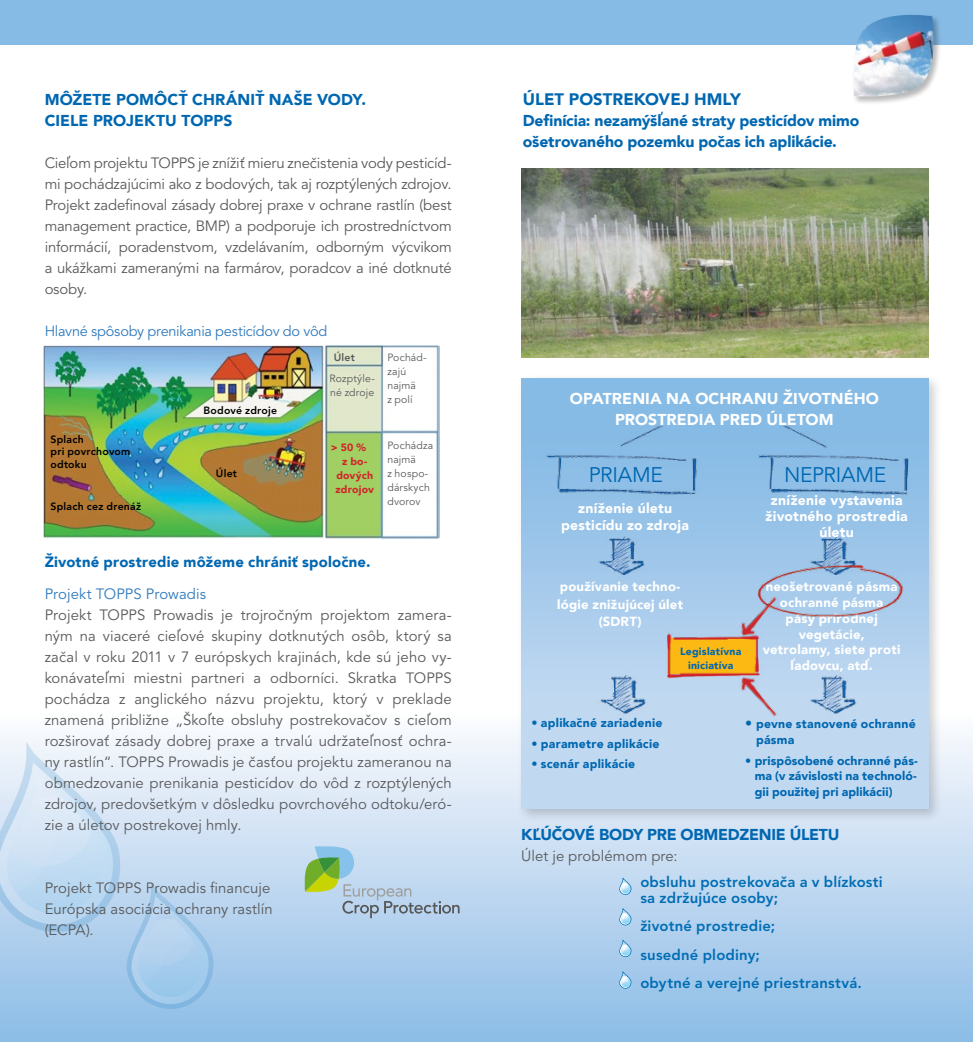
<style>
.page{position:relative;width:973px;height:1042px;background:#fff}
.page>*{position:absolute;margin:0;border:0;box-sizing:border-box;transform-origin:0 0}
.t1{font:21px "Avenir LT Std";letter-spacing:-.01em;color:#0067b1}
.t2{font:900 16.62px "Avenir LT Std";color:#0067b1}
.t3{font:900 15.75px/21px "Avenir LT Std";letter-spacing:-.005em;color:#0067b1}
.t4{font:900 15.75px/21px "Avenir LT Std";letter-spacing:.005em;color:#fff;text-align:center}
.t5{font:14.88px/21px "Avenir LT Std";letter-spacing:.005em;color:#58595b;text-align:justify}
.t6{font:800 14.88px/28.2px "Avenir LT Std";letter-spacing:.01em;color:#006db4}
.t7{font:900 14.88px "Avenir LT Std";letter-spacing:.015em;color:#0067b1}
.t8{font:14.88px "Avenir LT Std";letter-spacing:.005em;color:#2f7abc}
.t9{font:14.53px "Avenir LT Std";letter-spacing:-.015em;color:#2f7abc}
.t10{font:900 14px/15.8px "Avenir LT Std";letter-spacing:.015em;color:#fff;text-align:center}
.t11{font:900 13.12px/15.8px "Avenir LT Std";letter-spacing:.02em;color:#fff;text-align:center}
.t12{font:900 12.25px/15.8px "Avenir LT Std";letter-spacing:.015em;color:#0067b1}
.t13{font:10.5px/14px "Avenir LT Std";letter-spacing:.01em;color:#58595b}
.t14{font:800 10.5px/12.2px "Avenir LT Std";letter-spacing:.025em;color:#000}
.t15{font:900 10.5px/14px "Avenir LT Std";letter-spacing:.02em;color:#0067b1;text-align:center}
.t16{font:900 10.5px "Avenir LT Std";letter-spacing:.015em;color:#d2232a}
.t17{font:800 10.5px "Avenir LT Std";color:#58595b}
.s1{font-size:14px}
</style>
<div class="page">
<div style="left:0;top:0;width:972px;height:45px;background:#86bbe5"></div>
<div style="left:852px;top:14px;width:90px;height:91px;background:#000;opacity:.28"></div>
<img style="left:853px;top:15px;width:86px;height:82px">
<div style="left:0;top:672px;width:972px;height:370px;background:linear-gradient(to bottom,#fff,#8cbce6)"></div>
<img style="left:44px;top:346px;width:395px;height:193px">
<img style="left:521px;top:168px;width:407px;height:189px">
<svg style="left:619px;top:877px;width:12px;height:18px"></svg>
<svg style="left:619px;top:907px;width:12px;height:18px"></svg>
<svg style="left:619px;top:939px;width:12px;height:18px"></svg>
<svg style="left:619px;top:971px;width:12px;height:18px"></svg>
<div style="left:516px;top:373px;width:427px;height:450px;background:#000;opacity:.2"></div>
<svg style="left:521px;top:378px;width:407px;height:431px;background:#92c1e7"></svg>
<img style="left:521px;top:427px;width:405px;height:370px">
<img style="left:754px;top:560px;width:161px;height:67px">
<img style="left:724px;top:579px;width:71px;height:72px">
<div style="left:724px;top:660px;width:71px;height:72px;background:#c0d9f1"></div>
<img style="left:652px;top:620px;width:121px;height:85px">
<svg style="left:0;top:742px;width:215px;height:268px;background:#c1daf1"></svg>
<svg style="left:304px;top:846px;width:155px;height:72px;background:#b3cdd4"></svg>
<p class="t3" style="left:45px;top:89px;width:323px">MÔŽETE POMÔCŤ CHRÁNIŤ NAŠE VODY.<br>CIELE PROJEKTU TOPPS</p>
<p class="t5" style="left:45px;top:153px;width:408px">Cieľom projektu TOPPS je znížiť mieru znečistenia vody pesticíd&shy;mi pochádzajúcimi ako z bodových, tak aj rozptýlených zdrojov.<br>Projekt zadefinoval zásady dobrej praxe v ochrane rastlín (best management practice, BMP) a podporuje ich prostredníctvom informácií, poradenstvom, vzdelávaním, odborným výcvikom a ukážkami zameranými na farmárov, poradcov a iné dotknuté osoby.</p>
<p class="t9" style="left:45px;top:323px;width:284px">Hlavné spôsoby prenikania pesticídov do vôd</p>
<p class="t14" style="left:50px;top:433px;width:81px">Splach<br>pri povrchovom odtoku</p>
<p class="t14" style="left:50px;top:501px;width:92px">Splach cez drenáž</p>
<p class="t14" style="left:203px;top:404px;width:75px">Bodové zdroje</p>
<p class="t14" style="left:216px;top:467px;width:23px">Úlet</p>
<p class="t17" style="left:334px;top:351px;width:23px">Úlet</p>
<p class="t13" style="left:329px;top:372px;width:47px">Rozptýle&shy;né zdroje</p>
<p class="t16" style="left:331px;top:440px;width:36px">&gt; 50 %</p>
<p class="t16" style="left:342px;top:454px;width:26px">z bo-</p>
<p class="t16" style="left:336px;top:468px;width:38px">dových</p>
<p class="t16" style="left:335px;top:482px;width:40px">zdrojov</p>
<p class="t13" style="left:387px;top:351px;width:41px">Pochád&shy;zajú najmä<br>z polí</p>
<p class="t13" style="left:387px;top:439px;width:47px">Pochádza najmä<br>z hospo&shy;dárskych dvorov</p>
<p class="t7" style="left:45px;top:553px;width:327px">Životné prostredie môžeme chrániť spoločne.</p>
<p class="t8" style="left:45px;top:585px;width:163px">Projekt TOPPS Prowadis</p>
<p class="t5" style="left:45px;top:604px;width:408px">Projekt TOPPS Prowadis je trojročným projektom zamera&shy;ným na viaceré cieľové skupiny dotknutých osôb, ktorý sa začal v roku 2011 v 7 európskych krajinách, kde sú jeho vy&shy;konávateľmi miestni partneri a odborníci. Skratka TOPPS pochádza z anglického názvu projektu, ktorý v preklade znamená približne „Škoľte obsluhy postrekovačov s cieľom rozširovať zásady dobrej praxe a trvalú udržateľnosť ochra&shy;ny rastlín“. TOPPS Prowadis je časťou projektu zameranou na obmedzovanie prenikania pesticídov do vôd z rozptýlených zdrojov, predovšetkým v dôsledku povrchového odtoku/eró&shy;zie a úletov postrekovej hmly.</p>
<p class="t5" style="left:45px;top:877px;width:229px;text-align:left">Projekt TOPPS Prowadis financuje<br>Európska asociácia ochrany rastlín (ECPA).</p>
<p class="t2" style="left:523px;top:89px;width:219px">ÚLET POSTREKOVEJ HMLY</p>
<p class="t3" style="left:523px;top:110px;width:338px">Definícia: nezamýšľané straty pesticídov mimo ošetrovaného pozemku počas ich aplikácie.</p>
<p class="t4" style="left:569px;top:387px;width:310px">OPATRENIA NA OCHRANU ŽIVOTNÉHO<br>PROSTREDIA PRED ÚLETOM</p>
<h1 class="t1" style="left:588px;top:463px;width:76px">PRIAME</h1>
<h1 class="t1" style="left:783px;top:463px;width:104px">NEPRIAME</h1>
<p class="t10" style="left:561px;top:499px;width:129px;line-height:17.5px">zníženie úletu pesticídu zo zdroja</p>
<p class="t10" style="left:765px;top:493px;width:144px">zníženie vystavenia životného prostredia úletu</p>
<p class="t11" style="left:557px;top:578px;width:127px;line-height:17.5px">používanie techno&shy;lógie znižujúcej úlet (SDRT)</p>
<p class="t11" style="left:762px;top:579px;width:139px">neošetrované pásma ochranné pásma<br>pásy prírodnej vegetácie,<br>vetrolamy, siete proti ľadovcu, atď.</p>
<p class="t15" style="left:680px;top:644px;width:63px">Legislatívna iniciatíva</p>
<p class="t12" style="left:531px;top:714px;width:133px">• aplikačné zariadenie</p>
<p class="t12" style="left:531px;top:735px;width:130px">• parametre aplikácie</p>
<p class="t12" style="left:531px;top:756px;width:105px">• scenár aplikácie</p>
<p class="t12" style="left:756px;top:716px;width:161px;text-indent:-11px"><span class="s1">•</span> pevne stanovené ochranné pásma</p>
<p class="t12" style="left:754px;top:752px;width:164px;text-align:justify;text-indent:-10px">• prispôsobené ochranné pás&shy;ma (v závislosti na technoló&shy;gii použitej pri aplikácii)</p>
<p class="t3" style="left:521px;top:824px;width:319px">KĽÚČOVÉ BODY PRE OBMEDZENIE ÚLETU</p>
<p class="t5" style="left:521px;top:846px;width:158px">Úlet je problémom pre:</p>
<p class="t6" style="left:640px;top:874px;width:244px;line-height:15.8px">obsluhu postrekovača a v blízkosti sa zdržujúce osoby;</p>
<p class="t6" style="left:640px;top:912px;width:223px">životné prostredie;<br>susedné plodiny;<br>obytné a verejné priestranstvá.</p>
</div>
